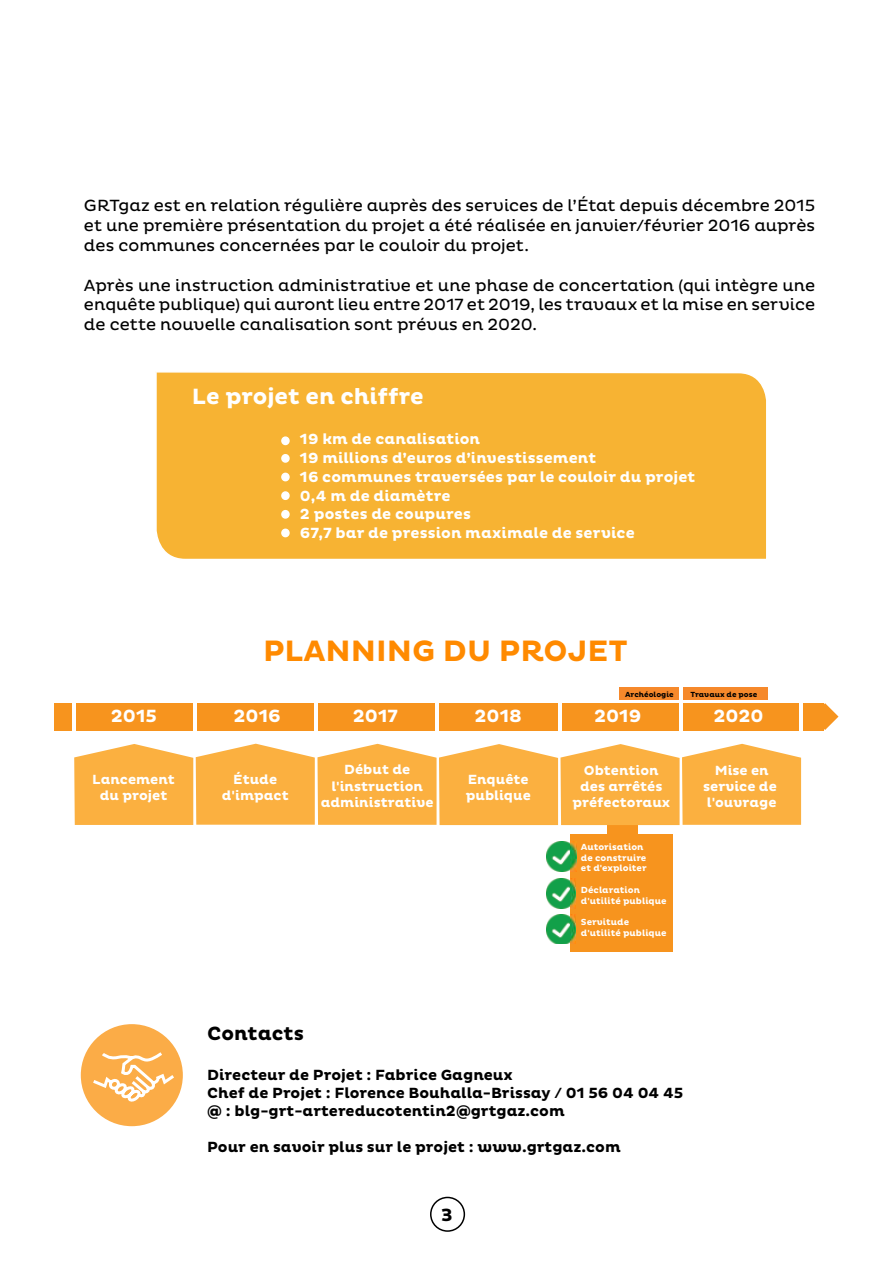
<style>
.page{position:relative;width:893px;height:1263px;background:#fff}
.page>*{position:absolute;margin:0;border:0;box-sizing:border-box;transform-origin:0 0}
.t1{font:700 30px "Pluto";color:#ff8a00}
.t2{font:700 22.5px "Pluto";letter-spacing:-.005em;color:#fff}
.t3{font:700 19.5px "Pluto";color:#000}
.t4{font:700 18px "Pluto";color:#fff}
.t5{font:700 18px "Pluto";color:#000}
.t6{font:16.5px/19.8px "Pluto";color:#000;text-align:justify}
.t7{font:700 15px/18px "Pluto";color:#000}
.t8{font:700 15px/18.8px "Pluto";letter-spacing:.005em;color:#fff}
.t9{font:700 13.5px/16.2px "Pluto";color:#fff;text-align:center}
.t10{font:700 9px/10.8px "Pluto";color:#fff}
.t11{font:700 7.5px "Pluto";color:#000}
</style>
<div class="page">
<div style="left:155px;top:372px;width:611px;height:187px;background:#f7b333"></div>
<div style="left:282px;top:455px;width:7px;height:7px;background:#fff;border-radius:50%"></div>
<div style="left:281px;top:454px;width:9px;height:9px;border:2px solid #fff;border-radius:50%"></div>
<div style="left:282px;top:437px;width:7px;height:7px;background:#fff;border-radius:50%"></div>
<div style="left:281px;top:436px;width:9px;height:9px;border:2px solid #fff;border-radius:50%"></div>
<div style="left:282px;top:473px;width:7px;height:8px;background:#fff;border-radius:50%"></div>
<div style="left:281px;top:473px;width:9px;height:8px;border:2px solid #fff;border-radius:50%"></div>
<div style="left:282px;top:529px;width:7px;height:8px;background:#fff;border-radius:50%"></div>
<div style="left:281px;top:529px;width:9px;height:8px;border:2px solid #fff;border-radius:50%"></div>
<div style="left:282px;top:511px;width:7px;height:7px;background:#fff;border-radius:50%"></div>
<div style="left:281px;top:510px;width:9px;height:9px;border:2px solid #fff;border-radius:50%"></div>
<div style="left:282px;top:492px;width:7px;height:7px;background:#fff;border-radius:50%"></div>
<div style="left:281px;top:491px;width:9px;height:9px;border:2px solid #fff;border-radius:50%"></div>
<div style="left:81px;top:1024px;width:102px;height:102px;background:#fbac47;border-radius:50%"></div>
<svg style="left:93px;top:1049px;width:84px;height:55px"></svg>
<div style="left:430px;top:1197px;width:35px;height:35px;border:2px solid #000;border-radius:50%"></div>
<div style="left:608px;top:821px;width:30px;height:16px;background:#f7941e"></div>
<svg style="left:74px;top:744px;width:727px;height:81px;background:#fbb753"></svg>
<div style="left:570px;top:834px;width:102px;height:117px;background:#f7941e"></div>
<svg style="left:824px;top:703px;width:14px;height:27px"></svg>
<img style="left:547px;top:842px;width:30px;height:29px">
<img style="left:546px;top:879px;width:30px;height:30px">
<img style="left:546px;top:914px;width:30px;height:30px">
<div style="left:55px;top:703px;width:769px;height:27px;background:#f7941e"></div>
<div style="left:620px;top:688px;width:148px;height:12px;background:#f6892b"></div>
<hr style="left:193px;top:695px;width:3px;height:55px;background:#fff">
<hr style="left:73px;top:699px;width:3px;height:56px;background:#fff">
<hr style="left:315px;top:699px;width:3px;height:56px;background:#fff">
<hr style="left:436px;top:701px;width:3px;height:55px;background:#fff">
<hr style="left:558px;top:699px;width:3px;height:56px;background:#fff">
<hr style="left:800px;top:689px;width:3px;height:55px;background:#fff">
<hr style="left:679px;top:682px;width:3px;height:55px;background:#fff">
<p class="t6" style="left:84px;top:196px;width:733px">GRTgaz est en relation régulière auprès des services de l’État depuis décembre 2015 et une première présentation du projet a été réalisée en janvier/février 2016 auprès des communes concernées par le couloir du projet.</p>
<p class="t6" style="left:84px;top:275px;width:733px">Après une instruction administrative et une phase de concertation (qui intègre une enquête publique) qui auront lieu entre 2017 et 2019, les travaux et la mise en service de cette nouvelle canalisation sont prévus en 2020.</p>
<h2 class="t2" style="left:192px;top:384px;width:233px">Le projet en chiffre</h2>
<p class="t8" style="left:300px;top:430px;width:397px">19 km de canalisation<br>19 millions d’euros d’investissement<br>16 communes traversées par le couloir du projet<br>0,4 m de diamètre<br>2 postes de coupures<br>67,7 bar de pression maximale de service</p>
<h1 class="t1" style="left:263px;top:634px;width:366px">PLANNING DU PROJET</h1>
<p class="t11" style="left:625px;top:690px;width:50px">Archéologie</p>
<p class="t11" style="left:690px;top:690px;width:68px">Travaux de pose</p>
<p class="t4" style="left:111px;top:705px;width:48px">2015</p>
<p class="t4" style="left:234px;top:705px;width:49px">2016</p>
<p class="t4" style="left:353px;top:705px;width:47px">2017</p>
<p class="t4" style="left:475px;top:705px;width:49px">2018</p>
<p class="t4" style="left:594px;top:705px;width:49px">2019</p>
<p class="t4" style="left:713px;top:705px;width:52px">2020</p>
<p class="t9" style="left:92px;top:771px;width:84px">Lancement du projet</p>
<p class="t9" style="left:222px;top:772px;width:68px">Étude d'impact</p>
<p class="t9" style="left:321px;top:762px;width:114px">Début de l'instruction administrative</p>
<p class="t9" style="left:466px;top:772px;width:67px;text-align:left">Enquête publique</p>
<p class="t9" style="left:572px;top:763px;width:99px">Obtention des arrêtés préfectoraux</p>
<p class="t9" style="left:703px;top:763px;width:75px">Mise en service de l'ouvrage</p>
<p class="t10" style="left:581px;top:842px;width:67px">Autorisation de construire et d'exploiter</p>
<p class="t10" style="left:581px;top:885px;width:87px">Déclaration d'utilité publique</p>
<p class="t10" style="left:581px;top:917px;width:87px">Servitude d'utilité publique</p>
<p class="t3" style="left:207px;top:1022px;width:98px">Contacts</p>
<p class="t7" style="left:207px;top:1066px;width:478px">Directeur de Projet : Fabrice Gagneux<br>Chef de Projet : Florence Bouhalla-Brissay / 01 56 04 04 45 @ : blg-grt-artereducotentin2@grtgaz.com</p>
<p class="t7" style="left:207px;top:1138px;width:415px">Pour en savoir plus sur le projet : www.grtgaz.com</p>
<p class="t5" style="left:441px;top:1204px;width:13px">3</p>
</div>
